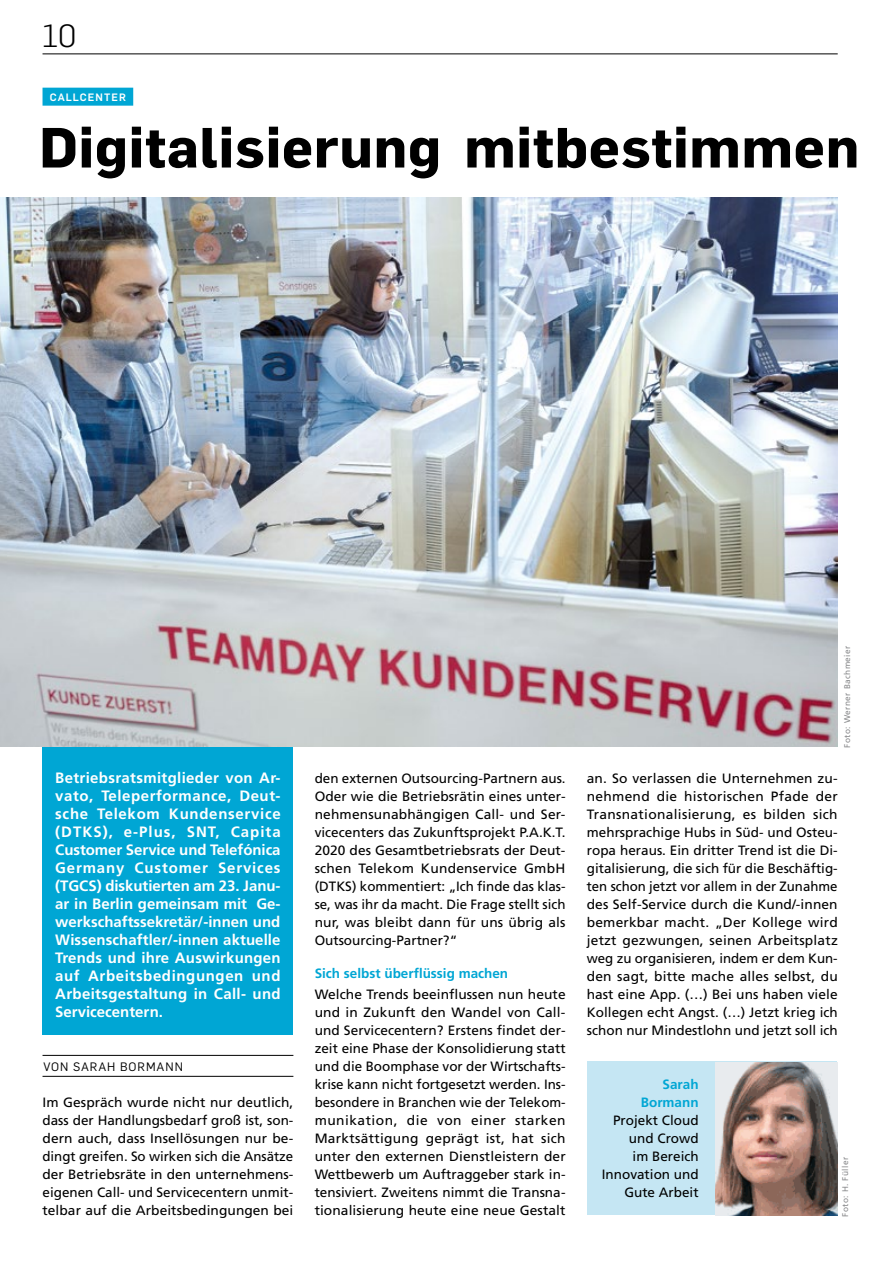
<style>
.page{position:relative;width:893px;height:1263px;background:#fff}
.page>*{position:absolute;margin:0;border:0;box-sizing:border-box;transform-origin:0 0}
.Headline_1__3-Spalte{font:700 55.5px "Flama";letter-spacing:.015em;color:#000}
.t1{font:300 31.5px "Flama";color:#000}
.Vorspann_10_12_Bold{font:700 15px/18px "Frutiger LT Std";letter-spacing:.02em;color:#fff;text-align:justify}
.Fliess_9_12{font:13.5px/18px "Frutiger LT Std";color:#000;text-align:justify}
.Kasten_Text_Flatters{font:13.5px/18px "Frutiger LT Std";color:#000;text-align:right}
.Zwischenhead_bold_un{font:700 13.5px "Frutiger LT Std";color:#00a6d4}
.Autor__Flama_8_10_5{font:12px "Flama";letter-spacing:.08em;color:#000}
.Rubrik__blauer_Kaste{font:500 10.5px "Flama";letter-spacing:.1em;color:#fff}
.Fotonachweis_5_5_7_5{font:8.25px "Frutiger LT Std";letter-spacing:.05em;color:#87888a}
.s1{font-weight:700;color:#00a6d4}
</style>
<div class="page">
<hr style="left:43px;top:54px;width:795px;height:1px;background:#000">
<div style="left:43px;top:710px;width:250px;height:325px;background:#00a6d4"></div>
<hr style="left:43px;top:1055px;width:250px;height:1px;background:#000">
<hr style="left:43px;top:1076px;width:250px;height:1px;background:#000">
<div style="left:43px;top:88px;width:90px;height:18px;background:#00a6d4"></div>
<img style="left:0;top:198px;width:838px;height:549px">
<div style="left:587px;top:1061px;width:250px;height:154px;background:#c5e6f3"></div>
<img style="left:716px;top:1062px;width:121px;height:154px">
<p class="t1" style="left:43px;top:15px;width:35px">10</p>
<p class="Rubrik__blauer_Kaste" style="left:50px;top:90px;width:77px">CALLCENTER</p>
<p class="Headline_1__3-Spalte" style="left:39px;top:107px;width:821px">Digitalisierung mitbestimmen</p>
<p class="Vorspann_10_12_Bold" style="left:55px;top:768px;width:227px">Betriebsratsmitglieder von Ar&shy;vato, Teleperformance, Deut&shy;sche Telekom Kundenservice (DTKS), e-Plus, SNT, Capita Customer Service und Telefónica Germany Customer Services (TGCS) diskutierten am 23. Janu&shy;ar in Berlin gemeinsam mit Ge&shy;werkschaftssekretär/-innen und Wissenschaftler/-innen aktuelle Trends und ihre Auswirkungen auf Arbeitsbedingungen und Arbeitsgestaltung in Call- und Servicecentern.</p>
<p class="Autor__Flama_8_10_5" style="left:43px;top:1058px;width:141px">VON SARAH BORMANN</p>
<p class="Fliess_9_12" style="left:43px;top:1093px;width:252px">Im Gespräch wurde nicht nur deutlich, dass der Handlungsbedarf groß ist, son&shy;dern auch, dass Insellösungen nur be&shy;dingt greifen. So wirken sich die Ansätze der Betriebsräte in den unternehmens&shy;eigenen Call- und Servicecentern unmit&shy;telbar auf die Arbeitsbedingungen bei</p>
<p class="Fliess_9_12" style="left:315px;top:769px;width:253px">den externen Outsourcing-Partnern aus.<br>Oder wie die Betriebsrätin eines unter&shy;nehmensunabhängigen Call- und Ser&shy;vicecenters das Zukunftsprojekt P.A.K.T.<br>2020 des Gesamtbetriebsrats der Deut&shy;schen Telekom Kundenservice GmbH (DTKS) kommentiert: „Ich finde das klas&shy;se, was ihr da macht. Die Frage stellt sich nur, was bleibt dann für uns übrig als Outsourcing-Partner?“</p>
<p class="Zwischenhead_bold_un" style="left:315px;top:965px;width:195px">Sich selbst überflüssig machen</p>
<p class="Fliess_9_12" style="left:315px;top:985px;width:253px">Welche Trends beeinflussen nun heute und in Zukunft den Wandel von Call&shy;und Servicecentern? Erstens findet der&shy;zeit eine Phase der Konsolidierung statt und die Boomphase vor der Wirtschafts&shy;krise kann nicht fortgesetzt werden. Ins&shy;besondere in Branchen wie der Telekom&shy;munikation, die von einer starken Marktsättigung geprägt ist, hat sich unter den externen Dienstleistern der Wettbewerb um Auftraggeber stark in&shy;tensiviert. Zweitens nimmt die Transna&shy;tionalisierung heute eine neue Gestalt</p>
<p class="Fotonachweis_5_5_7_5" style="left:842px;top:748px;width:103px;rotate:-90deg">Foto: Werner Bachmeier</p>
<p class="Fliess_9_12" style="left:587px;top:769px;width:253px">an. So verlassen die Unternehmen zu&shy;nehmend die historischen Pfade der Transnationalisierung, es bilden sich mehrsprachige Hubs in Süd- und Osteu&shy;ropa heraus. Ein dritter Trend ist die Di&shy;gitalisierung, die sich für die Beschäftig&shy;ten schon jetzt vor allem in der Zunahme des Self-Service durch die Kund/-innen bemerkbar macht. „Der Kollege wird jetzt gezwungen, seinen Arbeitsplatz weg zu organisieren, indem er dem Kun&shy;den sagt, bitte mache alles selbst, du hast eine App. (…) Bei uns haben viele Kollegen echt Angst. (…) Jetzt krieg ich schon nur Mindestlohn und jetzt soll ich</p>
<p class="Kasten_Text_Flatters" style="left:602px;top:1075px;width:98px"><span class="s1">Sarah<br>Bormann<br></span>Projekt Cloud und Crowd<br>im Bereich<br>Innovation und<br>Gute Arbeit</p>
<p class="Fotonachweis_5_5_7_5" style="left:840px;top:1217px;width:61px;rotate:-90deg">Foto: H. Füller</p>
</div>
